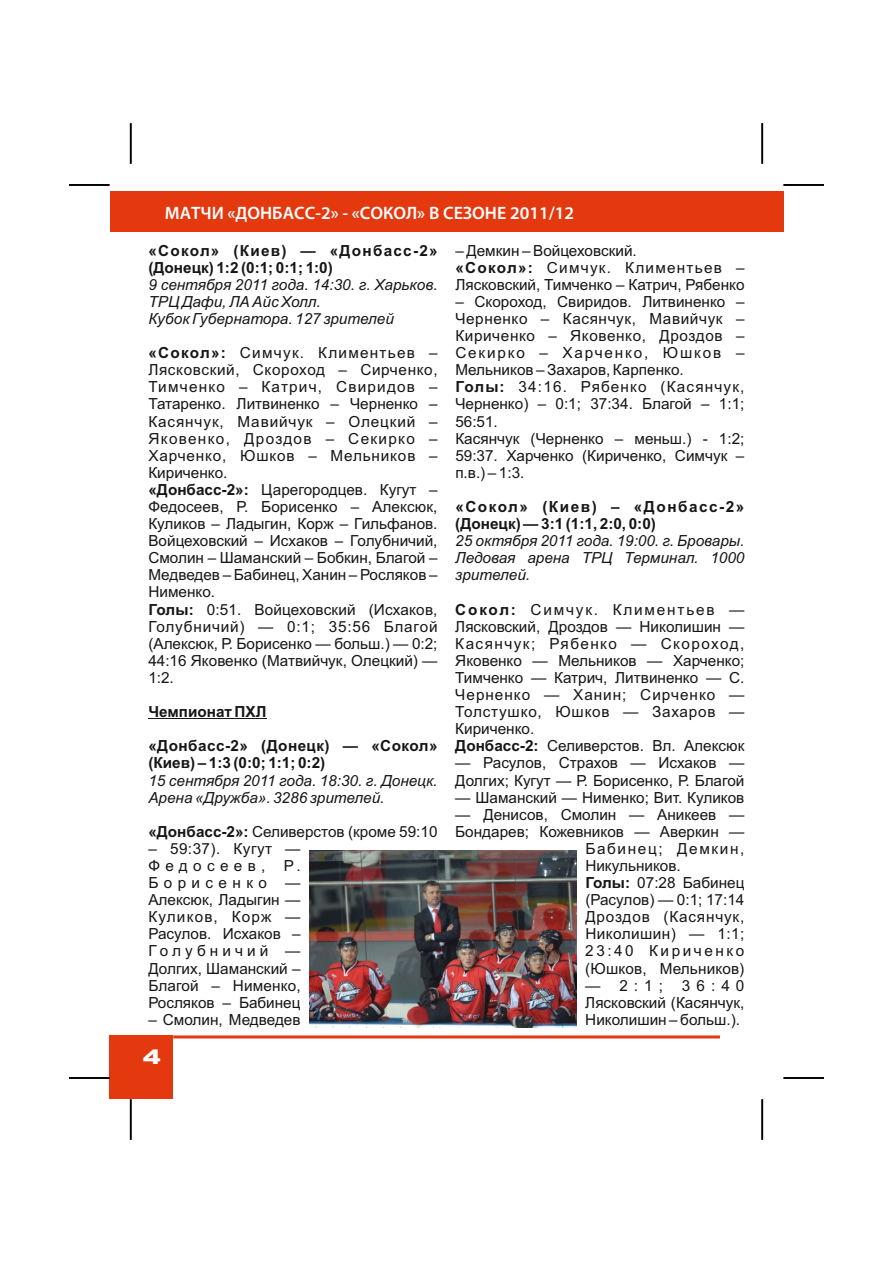
<style>
.page{position:relative;width:893px;height:1263px;background:#fff}
.page>*{position:absolute;margin:0;border:0;box-sizing:border-box;transform-origin:0 0}
.t1{font:900 19.95px "Arial";color:#fff;scale:1.35 1}
.t2{font:600 18px "Myriad Pro";color:#fff}
.t3{font:15.3px/17.1px "Arial";color:#151616}
.t4{font:italic 15.3px/17.1px "Arial";color:#151616}
.t5{font:700 15.3px/17.1px "Arial";letter-spacing:.03em;color:#151616}
.t6{font:700 15.3px/17.1px "Arial";letter-spacing:.1em;color:#151616}
.t7{font:700 15.3px/17.1px "Arial";letter-spacing:.08em;color:#151616}
.t8{font:15.3px "Arial";letter-spacing:.055em;color:#151616}
.t9{font:15.3px "Arial";letter-spacing:.11em;color:#151616}
.t10{font:15.3px "Arial";letter-spacing:.03em;color:#151616}
.t11{font:15.3px "Arial";letter-spacing:.165em;color:#151616}
.t12{font:700 15.3px "Arial";color:#151616}
.s1{font-weight:700}
</style>
<div class="page">
<div style="left:109px;top:1035px;width:64px;height:64px;background:#e4390f"></div>
<hr style="left:69px;top:184px;width:40px;height:2px;background:#000">
<hr style="left:783px;top:184px;width:41px;height:2px;background:#000">
<hr style="left:69px;top:1077px;width:40px;height:2px;background:#000">
<hr style="left:783px;top:1077px;width:41px;height:2px;background:#000">
<hr style="left:130px;top:123px;width:2px;height:41px;background:#000">
<hr style="left:130px;top:1099px;width:2px;height:41px;background:#000">
<hr style="left:761px;top:123px;width:2px;height:41px;background:#000">
<hr style="left:761px;top:1099px;width:2px;height:41px;background:#000">
<hr style="left:173px;top:1035px;width:547px;height:3px;background:#e4390f">
<hr style="left:148px;top:718px;width:119px;height:1px;background:#151616">
<div style="left:110px;top:191px;width:674px;height:40px;background:#e4390f"></div>
<img style="left:309px;top:850px;width:268px;height:178px">
<p class="t2" style="left:165px;top:206px;width:411px">МАТЧИ «ДОНБАСС-2» - «СОКОЛ» В СЕЗОНЕ 2011/12</p>
<p class="t7" style="left:148px;top:243px;width:291px">«Сокол» (Киев) — «Донбасс-2» (Донецк) 1:2 (0:1; 0:1; 1:0)</p>
<p class="t4" style="left:148px;top:277px;width:291px">9 сентября 2011 года. 14:30. г. Харьков.<br>ТРЦ Дафи, ЛА Айс Холл.<br>Кубок Губернатора. 127 зрителей</p>
<p class="t3" style="left:148px;top:346px;width:291px"><span class="s1">«Сокол»:</span> Симчук. Климентьев –<br>Лясковский, Скороход – Сирченко,<br>Тимченко – Катрич, Свиридов –<br>Татаренко. Литвиненко – Черненко –<br>Касянчук, Мавийчук – Олецкий –<br>Яковенко, Дроздов – Секирко –<br>Харченко, Юшков – Мельников –<br>Кириченко.<br><span class="s1">«Донбасс-2»:</span> Царегородцев. Кугут –<br>Федосеев, Р. Борисенко – Алексюк,<br>Куликов – Ладыгин, Корж – Гильфанов.<br>Войцеховский – Исхаков – Голубничий,<br>Смолин – Шаманский – Бобкин, Благой –<br>Медведев – Бабинец, Ханин – Росляков –<br>Нименко.<br><span class="s1">Голы:</span> 0:51. Войцеховский (Исхаков,<br>Голубничий) — 0:1; 35:56 Благой (Алексюк, Р. Борисенко — больш.) — 0:2;<br>44:16 Яковенко (Матвийчук, Олецкий) —<br>1:2.</p>
<p class="t12" style="left:148px;top:706px;width:120px">Чемпионат ПХЛ</p>
<p class="t5" style="left:148px;top:739px;width:291px">«Донбасс-2» (Донецк) — «Сокол» (Киев) – 1:3 (0:0; 1:1; 0:2)</p>
<p class="t4" style="left:148px;top:773px;width:291px">15 сентября 2011 года. 18:30. г. Донецк.<br>Арена «Дружба». 3286 зрителей.</p>
<p class="t3" style="left:148px;top:824px;width:291px"><span class="s1">«Донбасс-2»:</span> Селиверстов (кроме 59:10</p>
<p class="t3" style="left:148px;top:841px;width:154px;text-align:justify">– 59:37). Кугут — Федосеев, Р.<br>Борисенко — Алексюк, Ладыгин — Куликов, Корж — Расулов. Исхаков – Голубничий — Долгих, Шаманский – Благой – Нименко, Росляков – Бабинец</p>
<p class="t3" style="left:148px;top:1012px;width:154px">– Cмолин, Медведев</p>
<h1 class="t1" style="left:143px;top:1050px;width:15px">4</h1>
<p class="t3" style="left:455px;top:243px;width:291px">– Демкин – Войцеховский.<br><span class="s1">«Сокол»:</span> Симчук. Климентьев –<br>Лясковский, Тимченко – Катрич, Рябенко</p>
<p class="t3" style="left:455px;top:294px;width:291px">– Скороход, Свиридов. Литвиненко –<br>Черненко – Касянчук, Мавийчук –<br>Кириченко – Яковенко, Дроздов –<br>Секирко – Харченко, Юшков –<br>Мельников – Захаров, Карпенко.<br><span class="s1">Голы:</span> 34:16. Рябенко (Касянчук,<br>Черненко) – 0:1; 37:34. Благой – 1:1;<br>56:51.<br>Касянчук (Черненко – меньш.) - 1:2;<br>59:37. Харченко (Кириченко, Симчук – п.в.) – 1:3.</p>
<p class="t6" style="left:455px;top:499px;width:291px">«Сокол» (Киев) – «Донбасс-2» (Донецк) — 3:1 (1:1, 2:0, 0:0)</p>
<p class="t4" style="left:455px;top:534px;width:291px;text-align:justify">25 октября 2011 года. 19:00. г. Бровары.<br>Ледовая арена ТРЦ Терминал. 1000 зрителей.</p>
<p class="t3" style="left:455px;top:602px;width:291px"><span class="s1">Сокол:</span> Симчук. Климентьев —<br>Лясковский, Дроздов — Николишин —<br>Касянчук; Рябенко — Скороход,<br>Яковенко — Мельников — Харченко;<br>Тимченко — Катрич, Литвиненко — С.<br>Черненко — Ханин; Сирченко —<br>Толстушко, Юшков — Захаров —<br>Кириченко.<br><span class="s1">Донбасс-2:</span> Селиверстов. Вл. Алексюк</p>
<p class="t3" style="left:455px;top:756px;width:291px">— Расулов, Страхов — Исхаков —<br>Долгих; Кугут — Р. Борисенко, Р. Благой</p>
<p class="t3" style="left:455px;top:790px;width:291px">— Шаманский — Нименко; Вит. Куликов</p>
<p class="t3" style="left:455px;top:807px;width:291px">— Денисов, Смолин — Аникеев —</p>
<p class="t3" style="left:455px;top:824px;width:291px">Бондарев; Кожевников — Аверкин —</p>
<p class="t9" style="left:585px;top:843px;width:161px">Бабинец; Демкин,</p>
<p class="t3" style="left:585px;top:858px;width:97px">Никульников.</p>
<p class="t3" style="left:585px;top:875px;width:161px"><span class="s1">Голы:</span> 07:28 Бабинец</p>
<p class="t3" style="left:585px;top:893px;width:161px">(Расулов) — 0:1; 17:14</p>
<p class="t8" style="left:585px;top:911px;width:161px">Дроздов (Касянчук,</p>
<p class="t10" style="left:585px;top:928px;width:161px">Николишин) — 1:1;</p>
<p class="t11" style="left:585px;top:945px;width:161px">23:40 Кириченко</p>
<p class="t3" style="left:585px;top:961px;width:161px">(Юшков, Мельников)</p>
<p class="t3" style="left:585px;top:978px;width:161px;text-align:justify">— 2:1; 36:40<br>Лясковский (Касянчук, Николишин – больш.).</p>
</div>
